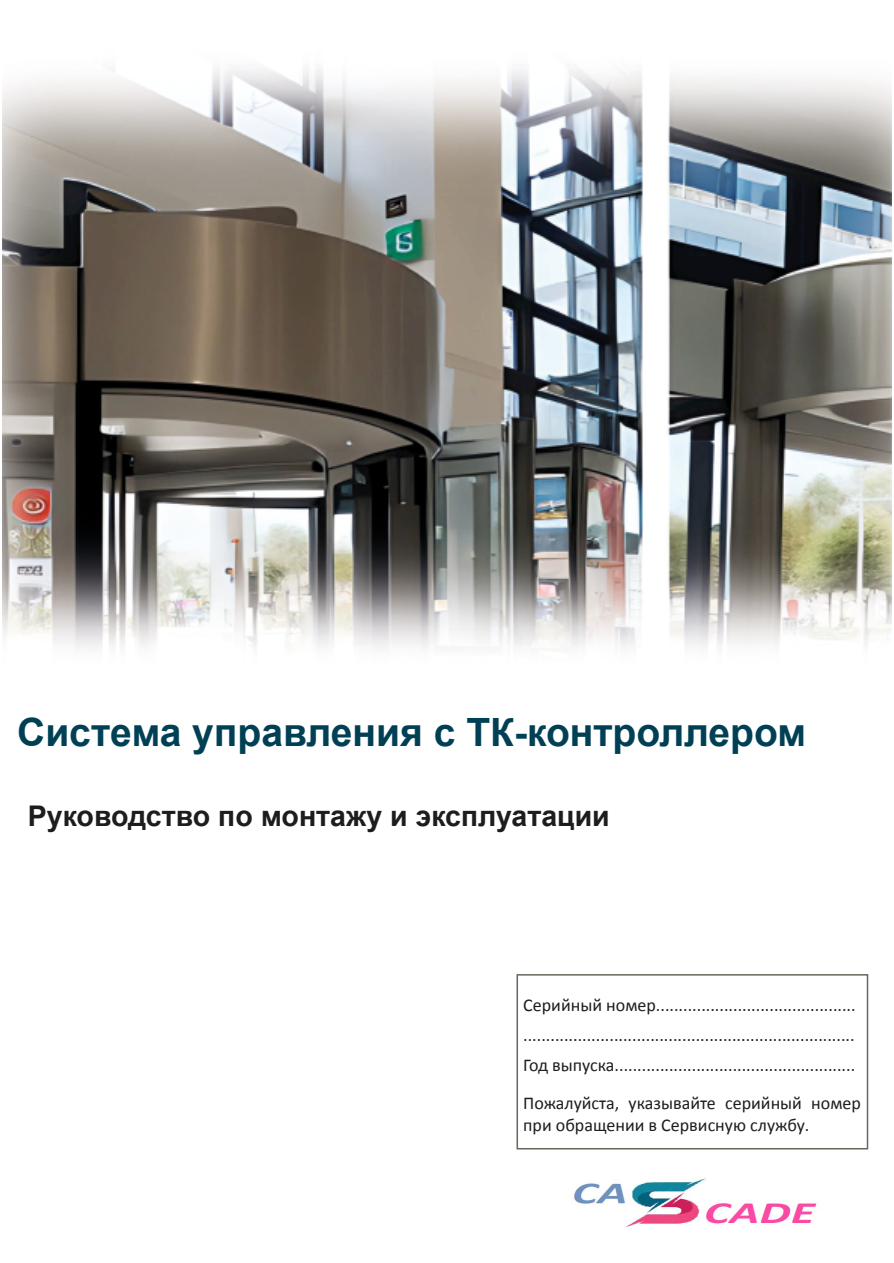
<style>
.page{position:relative;width:894px;height:1263px;background:#fff}
.page>*{position:absolute;margin:0;border:0;box-sizing:border-box;transform-origin:0 0}
.t1{font:700 39px "Arial";color:#004055}
.t2{font:700 28.5px "Arial";color:#1d1d1b}
.t3{font:18px/30px "Calibri";color:#1d1d1b;text-align:justify}
</style>
<div class="page">
<div style="left:516px;top:974px;width:351px;height:175px;border:2px solid #69675d"></div>
<img style="left:3px;top:68px;width:888px;height:580px">
<img style="left:574px;top:1178px;width:243px;height:50px">
<h1 class="t1" style="left:17px;top:711px;width:790px">Система управления с ТК-контроллером</h1>
<h2 class="t2" style="left:28px;top:800px;width:583px">Руководство по монтажу и эксплуатации</h2>
<p class="t3" style="left:523px;top:990px;width:334px">Серийный номер............................................ .........................................................................<br>Год выпуска.....................................................</p>
<p class="t3" style="left:523px;top:1092px;width:339px;line-height:21.6px">Пожалуйста, указывайте серийный номер при обращении в Сервисную службу.</p>
</div>
